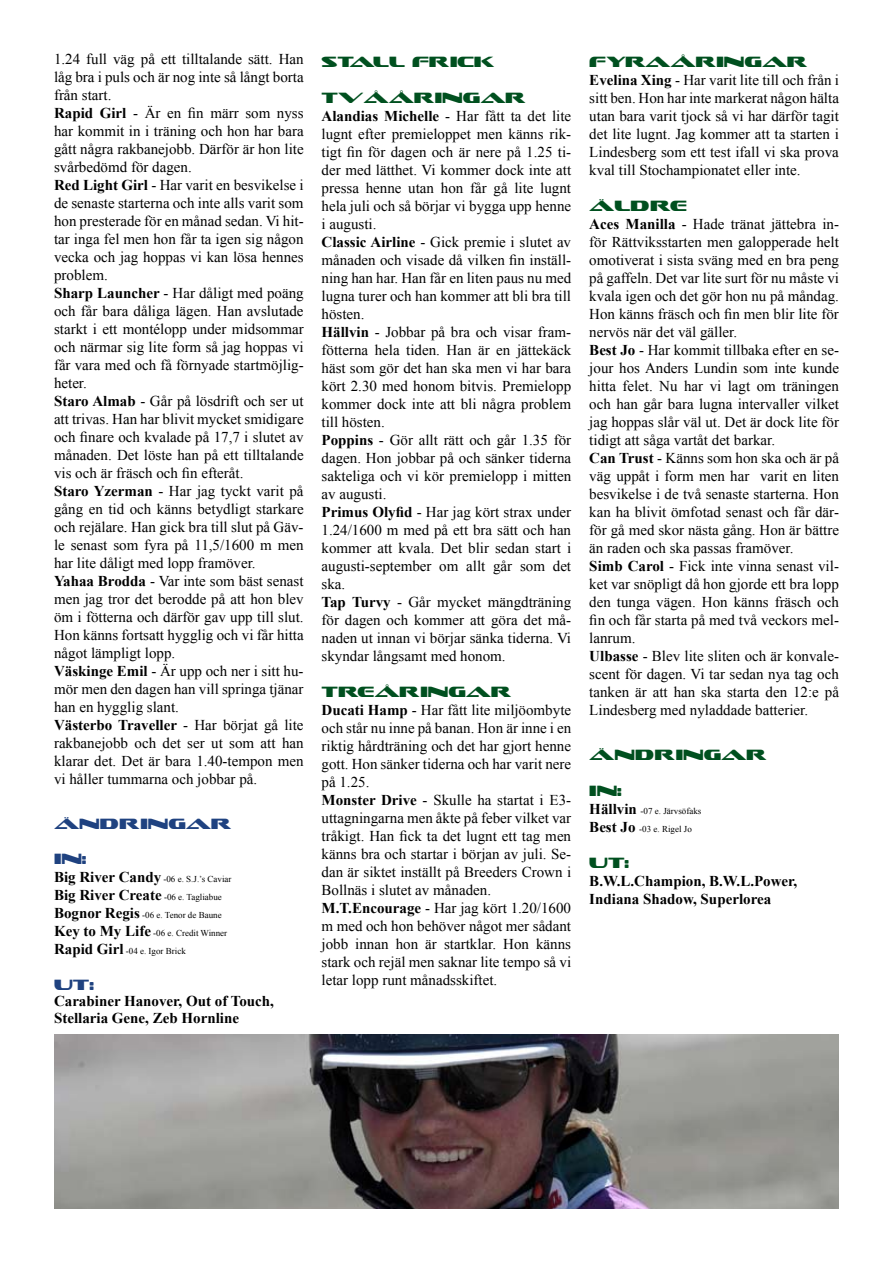
<style>
.page{position:relative;width:893px;height:1263px;background:#fff}
.page>*{position:absolute;margin:0;border:0;box-sizing:border-box;transform-origin:0 0}
.t1{font:15px/18px "Times New Roman";color:#000}
.t2{font:700 15px/18px "Times New Roman";color:#000}
.t3{font:15px "Sofachrome";color:#00501f}
.t4{font:15px "Sofachrome";color:#1f4280}
.t5{font:9px/18px "Times New Roman";color:#000}
.s1{font-weight:700}
.s2{font-weight:700;font-size:15px}
.s3{font-weight:400;font-size:9px}
</style>
<div class="page">
<img style="left:54px;top:1035px;width:785px;height:174px">
<p class="t1" style="left:54px;top:50px;width:251px">1.24 full väg på ett tilltalande sätt. Han låg bra i puls och är nog inte så långt borta från start.<br><span class="s1">Rapid Girl</span> - Är en fin märr som nyss har kommit in i träning och hon har bara gått några rakbanejobb. Därför är hon lite svårbedömd för dagen.<br><span class="s1">Red Light Girl</span> - Har varit en besvikelse i de senaste starterna och inte alls varit som hon presterade för en månad sedan. Vi hit&shy;tar inga fel men hon får ta igen sig någon vecka och jag hoppas vi kan lösa hennes problem.<br><span class="s1">Sharp Launcher</span> - Har dåligt med poäng och får bara dåliga lägen. Han avslutade starkt i ett montélopp under midsommar och närmar sig lite form så jag hoppas vi får vara med och få förnyade startmöjlig&shy;heter.<br><span class="s1">Staro Almab</span> - Går på lösdrift och ser ut att trivas. Han har blivit mycket smidigare och finare och kvalade på 17,7 i slutet av månaden. Det löste han på ett tilltalande vis och är fräsch och fin efteråt.<br><span class="s1">Staro Yzerman</span> - Har jag tyckt varit på gång en tid och känns betydligt starkare och rejälare. Han gick bra till slut på Gäv&shy;le senast som fyra på 11,5/1600 m men har lite dåligt med lopp framöver.<br><span class="s1">Yahaa Brodda</span> - Var inte som bäst senast men jag tror det berodde på att hon blev öm i fötterna och därför gav upp till slut.<br>Hon känns fortsatt hygglig och vi får hitta något lämpligt lopp.<br><span class="s1">Väskinge Emil</span> - Är upp och ner i sitt hu&shy;mör men den dagen han vill springa tjänar han en hygglig slant.<br><span class="s1">Västerbo Traveller</span> - Har börjat gå lite rakbanejobb och det ser ut som att han klarar det. Det är bara 1.40-tempon men vi håller tummarna och jobbar på.</p>
<p class="t4" style="left:54px;top:817px;width:178px">ÄNDRINGAR</p>
<p class="t4" style="left:54px;top:851px;width:34px">IN:</p>
<p class="t5" style="left:54px;top:870px;width:179px"><span class="s2">Big River Candy</span> -06 e. S.J.’s Caviar</p>
<p class="t2" style="left:54px;top:885px;width:169px">Big River Create <span class="s3">-06 e. Tagliabue</span></p>
<p class="t5" style="left:54px;top:906px;width:175px"><span class="s2">Bognor Regis</span> -06 e. Tenor de Baune<br><span class="s2">Key to My Life</span> -06 e. Credit Winner<br><span class="s2">Rapid Girl</span> -04 e. Igor Brick</p>
<p class="t4" style="left:54px;top:977px;width:42px">UT:</p>
<p class="t2" style="left:54px;top:993px;width:222px;line-height:16.5px">Carabiner Hanover, Out of Touch,<br>Stellaria Gene, Zeb Hornline</p>
<p class="t3" style="left:321px;top:54px;width:174px">STALL FRICK</p>
<p class="t3" style="left:321px;top:90px;width:205px">TVÅÅRINGAR</p>
<p class="t1" style="left:321px;top:106px;width:251px"><span class="s1">Alandias Michelle</span> - Har fått ta det lite lugnt efter premieloppet men känns rik&shy;tigt fin för dagen och är nere på 1.25 ti&shy;der med lätthet. Vi kommer dock inte att pressa henne utan hon får gå lite lugnt hela juli och så börjar vi bygga upp henne i augusti.<br><span class="s1">Classic Airline</span> - Gick premie i slutet av månaden och visade då vilken fin inställ&shy;ning han har. Han får en liten paus nu med lugna turer och han kommer att bli bra till hösten.<br><span class="s1">Hällvin</span> - Jobbar på bra och visar fram&shy;fötterna hela tiden. Han är en jättekäck häst som gör det han ska men vi har bara kört 2.30 med honom bitvis. Premielopp kommer dock inte att bli några problem till hösten.<br><span class="s1">Poppins</span> - Gör allt rätt och går 1.35 för dagen. Hon jobbar på och sänker tiderna sakteliga och vi kör premielopp i mitten av augusti.<br><span class="s1">Primus Olyfid</span> - Har jag kört strax under 1.24/1600 m med på ett bra sätt och han kommer att kvala. Det blir sedan start i augusti-september om allt går som det ska.<br><span class="s1">Tap Turvy</span> - Går mycket mängdträning för dagen och kommer att göra det må&shy;naden ut innan vi börjar sänka tiderna. Vi skyndar långsamt med honom.</p>
<p class="t3" style="left:321px;top:684px;width:191px">TREÅRINGAR</p>
<p class="t1" style="left:321px;top:700px;width:251px"><span class="s1">Ducati Hamp</span> - Har fått lite miljöombyte och står nu inne på banan. Hon är inne i en riktig hårdträning och det har gjort henne gott. Hon sänker tiderna och har varit nere på 1.25.<br><span class="s1">Monster Drive</span> - Skulle ha startat i E3- uttagningarna men åkte på feber vilket var tråkigt. Han fick ta det lugnt ett tag men känns bra och startar i början av juli. Se&shy;dan är siktet inställt på Breeders Crown i Bollnäs i slutet av månaden.<br><span class="s1">M.T.Encourage</span> - Har jag kört 1.20/1600 m med och hon behöver något mer sådant jobb innan hon är startklar. Hon känns stark och rejäl men saknar lite tempo så vi letar lopp runt månadsskiftet.</p>
<p class="t3" style="left:589px;top:54px;width:219px">FYRAÅRINGAR</p>
<p class="t1" style="left:589px;top:70px;width:251px;text-align:justify"><span class="s1">Evelina Xing</span> - Har varit lite till och från i sitt ben. Hon har inte markerat någon hälta utan bara varit tjock så vi har därför tagit det lite lugnt. Jag kommer att ta starten i Lindesberg som ett test ifall vi ska prova kval till Stochampionatet eller inte.</p>
<p class="t3" style="left:589px;top:198px;width:99px">ÄLDRE</p>
<p class="t1" style="left:589px;top:214px;width:251px"><span class="s1">Aces Manilla</span> - Hade tränat jättebra in&shy;för Rättviksstarten men galopperade helt omotiverat i sista sväng med en bra peng på gaffeln. Det var lite surt för nu måste vi kvala igen och det gör hon nu på måndag.<br>Hon känns fräsch och fin men blir lite för nervös när det väl gäller.<br><span class="s1">Best Jo</span> - Har kommit tillbaka efter en se&shy;jour hos Anders Lundin som inte kunde hitta felet. Nu har vi lagt om träningen och han går bara lugna intervaller vilket jag hoppas slår väl ut. Det är dock lite för tidigt att såga vartåt det barkar.<br><span class="s1">Can Trust</span> - Känns som hon ska och är på väg uppåt i form men har varit en liten besvikelse i de två senaste starterna. Hon kan ha blivit ömfotad senast och får där&shy;för gå med skor nästa gång. Hon är bättre än raden och ska passas framöver.<br><span class="s1">Simb Carol</span> - Fick inte vinna senast vil&shy;ket var snöpligt då hon gjorde ett bra lopp den tunga vägen. Hon känns fräsch och fin och får starta på med två veckors mel&shy;lanrum.<br><span class="s1">Ulbasse</span> - Blev lite sliten och är konvale&shy;scent för dagen. Vi tar sedan nya tag och tanken är att han ska starta den 12:e på Lindesberg med nyladdade batterier.</p>
<p class="t3" style="left:589px;top:747px;width:178px">ÄNDRINGAR</p>
<p class="t3" style="left:589px;top:783px;width:34px">IN:</p>
<p class="t5" style="left:589px;top:801px;width:113px"><span class="s2">Hällvin</span> -07 e. Järvsöfaks<br><span class="s2">Best Jo</span> -03 e. Rigel Jo</p>
<p class="t3" style="left:589px;top:855px;width:42px">UT:</p>
<p class="t2" style="left:589px;top:871px;width:209px">B.W.L.Champion, B.W.L.Power,<br>Indiana Shadow, Superlorea</p>
</div>
